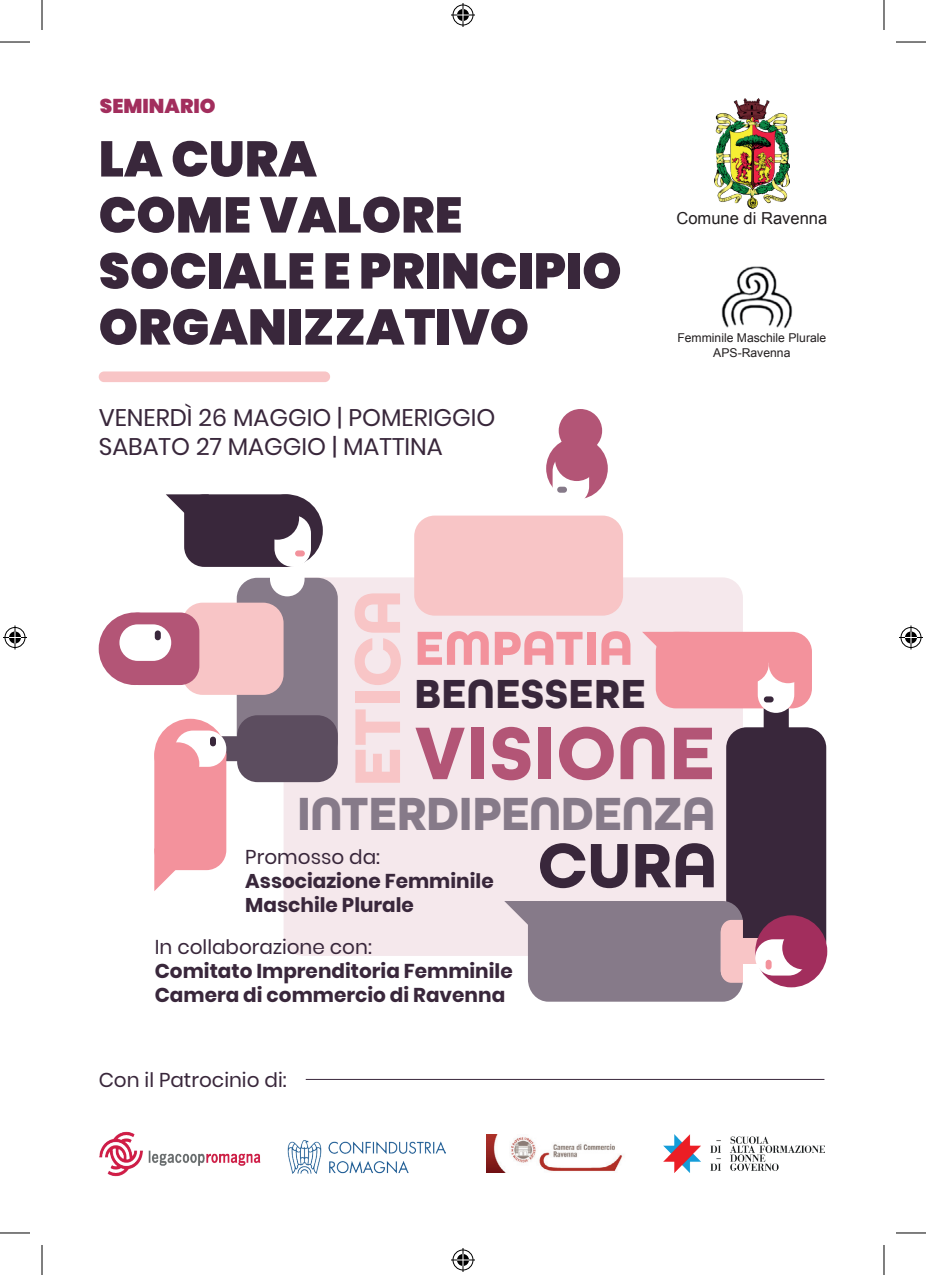
<style>
.page{position:relative;width:926px;height:1275px;background:#fff}
.page>*{position:absolute;margin:0;border:0;box-sizing:border-box;transform-origin:0 0}
.t1{font:700 78.6px "All Round Gothic";color:#b35576}
.t2{font:700 68.2px "All Round Gothic";color:#f8c5c6}
.t3{font:700 66.2px "All Round Gothic";color:#39273b}
.t4{font:700 50.4px "All Round Gothic";color:#f3929c}
.t5{font:900 50px/56px "Poppins";color:#39273b}
.t6{font:700 49.2px "All Round Gothic";letter-spacing:-.02em;color:#867a89}
.t7{font:700 42.8px "All Round Gothic";color:#39273b}
.t8{font:24px/28.8px "Poppins";color:#39273b}
.t9{font:700 20px/24px "Poppins";color:#39273b}
.t10{font:20px "Poppins";color:#39273b}
.t11{font:900 20px "Poppins";color:#a22e5d}
.t12{font:16.6px "Arial";color:#231f20}
.t13{font:12.2px/14.6px "Arial";color:#231f20;text-align:center}
</style>
<div class="page">
<div style="left:284px;top:577px;width:459px;height:379px;background:#f5e8ec;border-radius:21px"></div>
<img style="left:721px;top:266px;width:72px;height:63px">
<img style="left:715px;top:99px;width:74px;height:109px">
<img style="left:99px;top:1131px;width:162px;height:45px">
<img style="left:287px;top:1140px;width:158px;height:33px">
<img style="left:487px;top:1135px;width:136px;height:37px">
<img style="left:663px;top:1134px;width:162px;height:38px">
<div style="left:546px;top:437px;width:62px;height:62px;background:#b35576;border-radius:50%"></div>
<div style="left:414px;top:515px;width:209px;height:100px;background:#f8c5c6;border-radius:21px"></div>
<div style="left:553px;top:453px;width:36px;height:52px;background:#fff;border-radius:18px"></div>
<div style="left:555px;top:437px;width:43px;height:44px;background:#b35576;border-radius:50%"></div>
<div style="left:557px;top:487px;width:10px;height:6px;background:#867a89;border-radius:3px"></div>
<div style="left:559px;top:409px;width:43px;height:43px;background:#b35576;border-radius:50%"></div>
<div style="left:726px;top:727px;width:100px;height:233px;background:#39273b;border-radius:21px"></div>
<div style="left:764px;top:688px;width:25px;height:94px;background:#39273b;border-radius:13px"></div>
<div style="left:656px;top:632px;width:156px;height:76px;background:#f3929c;border-radius:20px"></div>
<div style="left:758px;top:661px;width:36px;height:52px;background:#fff;border-radius:18px"></div>
<div style="left:769px;top:644px;width:38px;height:39px;background:#f3929c;border-radius:50%"></div>
<div style="left:730px;top:644px;width:39px;height:39px;background:#f3929c;border-radius:50%"></div>
<div style="left:764px;top:696px;width:10px;height:6px;background:#39273b;border-radius:3px"></div>
<svg style="left:642px;top:632px;width:30px;height:47px"></svg>
<div style="left:237px;top:578px;width:101px;height:184px;background:#867a89;border-radius:21px"></div>
<div style="left:270px;top:559px;width:35px;height:37px;background:#fff;border-radius:17px"></div>
<div style="left:184px;top:494px;width:122px;height:73px;background:#39273b;border-radius:20px"></div>
<svg style="left:166px;top:494px;width:43px;height:43px"></svg>
<div style="left:250px;top:494px;width:73px;height:73px;background:#39273b;border-radius:50%"></div>
<div style="left:274px;top:515px;width:37px;height:52px;background:#fff;border-radius:18px"></div>
<div style="left:256px;top:496px;width:43px;height:44px;background:#39273b;border-radius:50%"></div>
<div style="left:295px;top:550px;width:10px;height:6px;background:#f3929c;border-radius:3px"></div>
<div style="left:182px;top:602px;width:102px;height:93px;background:#f8c5c6;border-radius:21px"></div>
<div style="left:119px;top:612px;width:80px;height:73px;background:#b35576;border-radius:19px"></div>
<div style="left:99px;top:612px;width:72px;height:73px;background:#b35576;border-radius:50%"></div>
<div style="left:119px;top:624px;width:52px;height:37px;background:#fff;border-radius:18px"></div>
<div style="left:155px;top:630px;width:6px;height:10px;background:#39273b;border-radius:3px"></div>
<svg style="left:154px;top:854px;width:43px;height:37px"></svg>
<div style="left:203px;top:736px;width:54px;height:25px;background:#5c4d5f;border-radius:12px"></div>
<div style="left:154px;top:736px;width:72px;height:134px;background:#f3929c;border-radius:20px"></div>
<div style="left:154px;top:719px;width:72px;height:72px;background:#f3929c;border-radius:50%"></div>
<div style="left:175px;top:730px;width:51px;height:37px;background:#fff;border-radius:18px"></div>
<div style="left:156px;top:742px;width:43px;height:43px;background:#f3929c;border-radius:50%"></div>
<div style="left:210px;top:736px;width:6px;height:10px;background:#39273b;border-radius:3px"></div>
<div style="left:237px;top:715px;width:101px;height:67px;background:#5c4d5f;border-radius:20px"></div>
<svg style="left:504px;top:901px;width:239px;height:100px;background:#958895"></svg>
<div style="left:99px;top:371px;width:231px;height:11px;background:#f8c5c6;border-radius:5px"></div>
<hr style="left:306px;top:1079px;width:518px;height:1px;background:#39273b">
<div style="left:727px;top:938px;width:37px;height:26px;background:#f8c5c6"></div>
<div style="left:755px;top:915px;width:72px;height:72px;background:#a22e5d;border-radius:50%"></div>
<div style="left:755px;top:939px;width:52px;height:36px;background:#fff;border-radius:18px"></div>
<div style="left:782px;top:926px;width:43px;height:43px;background:#a22e5d;border-radius:50%"></div>
<div style="left:766px;top:959px;width:6px;height:10px;background:#f3929c;border-radius:3px"></div>
<hr style="left:0;top:42px;width:30px;height:1px;background:#000">
<hr style="left:896px;top:42px;width:30px;height:1px;background:#000">
<hr style="left:0;top:1232px;width:30px;height:1px;background:#000">
<hr style="left:896px;top:1232px;width:30px;height:1px;background:#000">
<hr style="left:42px;top:0;width:1px;height:30px;background:#000">
<hr style="left:42px;top:1245px;width:1px;height:30px;background:#000">
<hr style="left:884px;top:0;width:1px;height:30px;background:#000">
<hr style="left:884px;top:1245px;width:1px;height:30px;background:#000">
<svg style="left:451px;top:3px;width:24px;height:24px"></svg>
<svg style="left:451px;top:1248px;width:24px;height:24px"></svg>
<svg style="left:3px;top:625px;width:24px;height:24px"></svg>
<svg style="left:899px;top:625px;width:24px;height:24px"></svg>
<p class="t11" style="left:100px;top:94px;width:117px">SEMINARIO</p>
<h3 class="t5" style="left:99px;top:131px;width:524px">LA CURA<br>COME VALORE<br>SOCIALE E PRINCIPIO<br>ORGANIZZATIVO</h3>
<p class="t8" style="left:99px;top:403px;width:398px">VENERDÌ 26 MAGGIO | POMERIGGIO<br>SABATO 27 MAGGIO | MATTINA</p>
<p class="t12" style="left:676px;top:208px;width:152px">Comune di Ravenna</p>
<p class="t13" style="left:677px;top:330px;width:150px">Femminile Maschile Plurale<br>APS-Ravenna</p>
<h2 class="t2" style="left:337px;top:787px;width:199px;rotate:-90deg">ETICA</h2>
<h3 class="t4" style="left:414px;top:618px;width:220px">EMPATIA</h3>
<h3 class="t7" style="left:414px;top:669px;width:233px">BENESSERE</h3>
<h1 class="t1" style="left:414px;top:707px;width:303px">VISIONE</h1>
<h3 class="t6" style="left:297px;top:785px;width:420px">INTERDIPENDENZA</h3>
<p class="t10" style="left:245px;top:845px;width:136px">Promosso da:</p>
<p class="t9" style="left:245px;top:868px;width:250px">Associazione Femminile<br>Maschile Plurale</p>
<p class="t10" style="left:155px;top:935px;width:219px">In collaborazione con:</p>
<p class="t9" style="left:155px;top:958px;width:359px">Comitato Imprenditoria Femminile<br>Camera di commercio di Ravenna</p>
<h3 class="t3" style="left:538px;top:826px;width:181px">CURA</h3>
<p class="t10" style="left:99px;top:1068px;width:189px">Con il Patrocinio di:</p>
</div>
